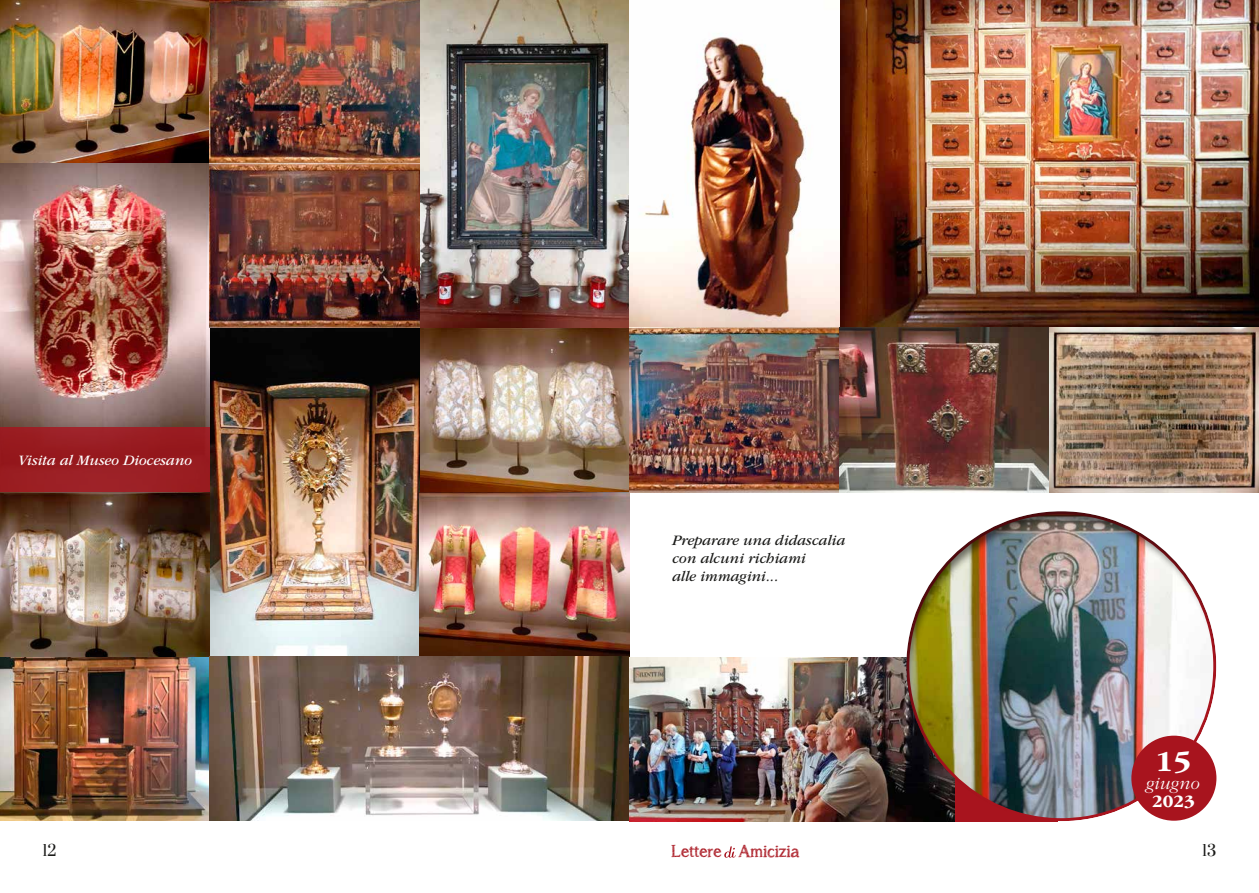
<style>
.page{position:relative;width:1259px;height:893px;background:#fff}
.page>*{position:absolute;margin:0;border:0;box-sizing:border-box;transform-origin:0 0}
.t1{font:700 30px "ITC Garamond Std";color:#fff}
.t2{font:italic 300 18px "ITC Garamond Std";color:#fff}
.t3{font:700 18px "ITC Garamond Std";color:#fff}
.t4{font:16.95px "asongforjennifer";color:#a8141e}
.t5{font:italic 15px/18px "ITC Garamond Std";letter-spacing:-.005em;color:#1a1a18}
.t6{font:italic 15px "ITC Garamond Std";letter-spacing:-.005em;color:#fff}
.t7{font:15px "Prata";color:#1a1a18}
</style>
<div class="page">
<img style="left:629px;top:0;width:630px;height:492px">
<svg style="left:724px;top:846px;width:12px;height:12px"></svg>
<img style="left:0;top:0;width:420px;height:164px">
<img style="left:420px;top:0;width:209px;height:656px">
<img style="left:210px;top:164px;width:210px;height:492px">
<img style="left:0;top:164px;width:210px;height:656px">
<img style="left:210px;top:657px;width:419px;height:164px">
<div style="left:0;top:427px;width:210px;height:65px;background:#991d21"></div>
<img style="left:629px;top:657px;width:276px;height:164px">
<div style="left:905px;top:510px;width:312px;height:312px;background:#1a1a18;opacity:.6"></div>
<div style="left:1131px;top:736px;width:85px;height:85px;background:#a8141e;border-radius:50%"></div>
<p class="t6" style="left:18px;top:452px;width:176px">Visita al Museo Diocesano</p>
<p class="t5" style="left:672px;top:531px;width:175px">Preparare una didascalia con alcuni richiami<br>alle immagini...</p>
<h1 class="t1" style="left:1155px;top:744px;width:37px">15</h1>
<p class="t2" style="left:1146px;top:773px;width:55px">giugno</p>
<p class="t3" style="left:1152px;top:791px;width:44px">2023</p>
<p class="t7" style="left:43px;top:841px;width:16px">12</p>
<p class="t4" style="left:671px;top:841px;width:129px">Lettere Amicizia</p>
<p class="t7" style="left:1202px;top:841px;width:16px">13</p>
</div>
